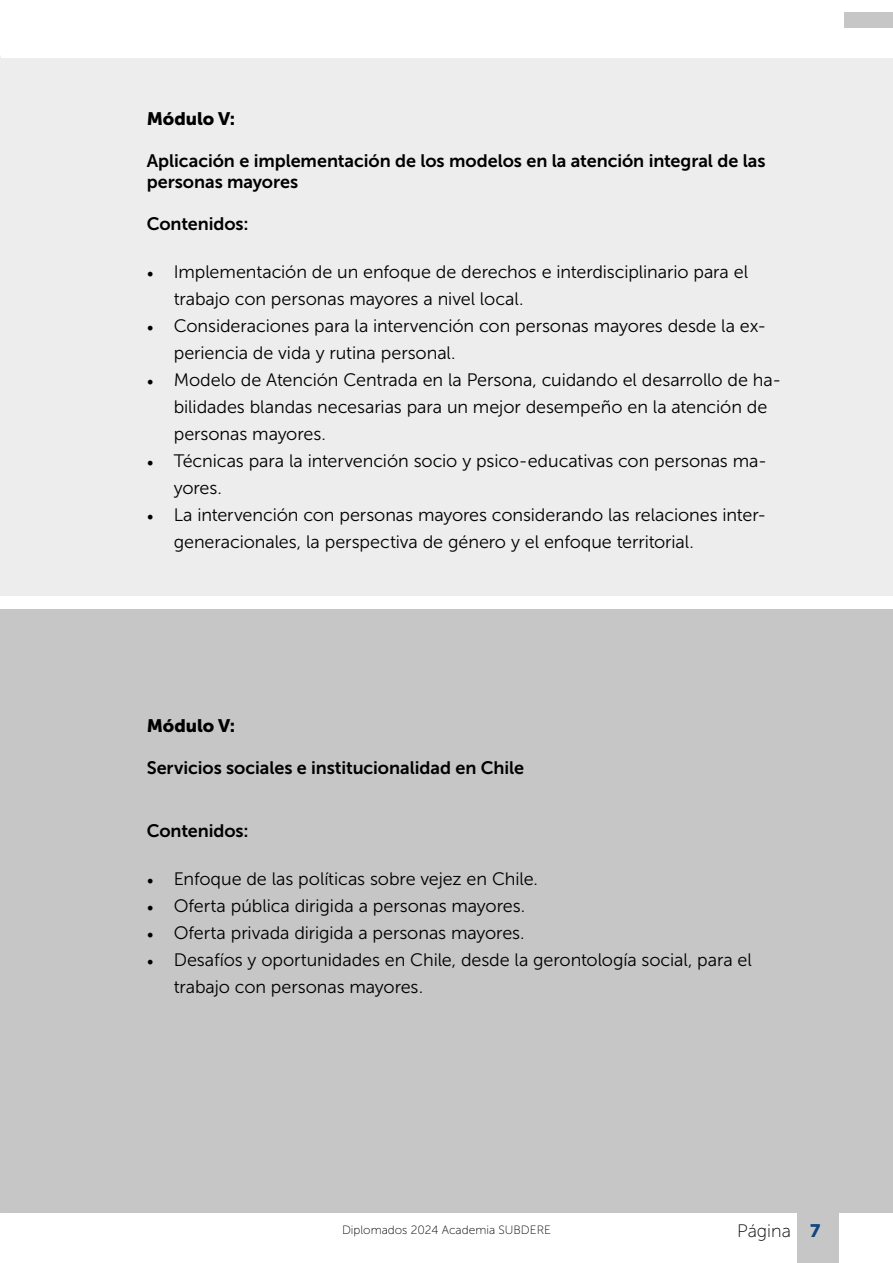
<style>
.page{position:relative;width:893px;height:1263px;background:#fff}
.page>*{position:absolute;margin:0;border:0;box-sizing:border-box;transform-origin:0 0}
.t1{font:18px/27px "Museo Sans 300";letter-spacing:-.005em;color:#000}
.t2{font:18px/21px "Museo Sans 700";letter-spacing:-.005em;color:#000}
.t3{font:18px "Museo Sans 900";letter-spacing:-.005em;color:#000}
.t4{font:18px "Museo Sans 100";color:#000}
.t5{font:12px "Museo Sans 100";color:#000}
.s1{font-family:"Minion Pro"}
.s2{font-family:"Museo Sans 900";color:#0f4780}
</style>
<div class="page">
<div style="left:797px;top:1209px;width:42px;height:54px;background:#c6c6c6"></div>
<div style="left:844px;top:12px;width:49px;height:16px;background:#c6c6c6"></div>
<div style="left:0;top:609px;width:893px;height:604px;background:#c6c6c6"></div>
<div style="left:0;top:58px;width:893px;height:537px;background:#ededed"></div>
<p class="t3" style="left:147px;top:109px;width:90px">Módulo V:</p>
<p class="t2" style="left:147px;top:150px;width:620px">Aplicación e implementación de los modelos en la atención integral de las personas mayores</p>
<p class="t2" style="left:147px;top:213px;width:103px">Contenidos:</p>
<p class="t1" style="left:174px;top:259px;width:576px;text-indent:-27px"><span class="s1">•</span> Implementación de un enfoque de derechos e interdisciplinario para el trabajo con personas mayores a nivel local.</p>
<p class="t1" style="left:174px;top:313px;width:594px;text-indent:-27px"><span class="s1">•</span> Consideraciones para la intervención con personas mayores desde la ex&shy;periencia de vida y rutina personal.</p>
<p class="t1" style="left:174px;top:367px;width:609px;text-indent:-27px"><span class="s1">•</span> Modelo de Atención Centrada en la Persona, cuidando el desarrollo de ha&shy;bilidades blandas necesarias para un mejor desempeño en la atención de personas mayores.</p>
<p class="t1" style="left:174px;top:448px;width:595px;text-indent:-27px"><span class="s1">•</span> Técnicas para la intervención socio y psico-educativas con personas ma&shy;yores.</p>
<p class="t1" style="left:174px;top:502px;width:594px;text-indent:-27px"><span class="s1">•</span> La intervención con personas mayores considerando las relaciones inter&shy;generacionales, la perspectiva de género y el enfoque territorial.</p>
<p class="t3" style="left:147px;top:715px;width:90px">Módulo V:</p>
<p class="t2" style="left:147px;top:757px;width:379px">Servicios sociales e institucionalidad en Chile</p>
<p class="t2" style="left:147px;top:820px;width:103px">Contenidos:</p>
<p class="t1" style="left:147px;top:865px;width:393px"><span class="s1">•</span> Enfoque de las políticas sobre vejez en Chile.</p>
<p class="t1" style="left:147px;top:892px;width:380px"><span class="s1">•</span> Oferta pública dirigida a personas mayores.</p>
<p class="t1" style="left:147px;top:919px;width:379px"><span class="s1">•</span> Oferta privada dirigida a personas mayores.</p>
<p class="t1" style="left:174px;top:946px;width:580px;text-indent:-27px"><span class="s1">•</span> Desafíos y oportunidades en Chile, desde la gerontología social, para el trabajo con personas mayores.</p>
<p class="t5" style="left:342px;top:1223px;width:210px">Diplomados 2024 Academia SUBDERE</p>
<p class="t4" style="left:737px;top:1221px;width:85px">Página <span class="s2">7</span></p>
</div>
